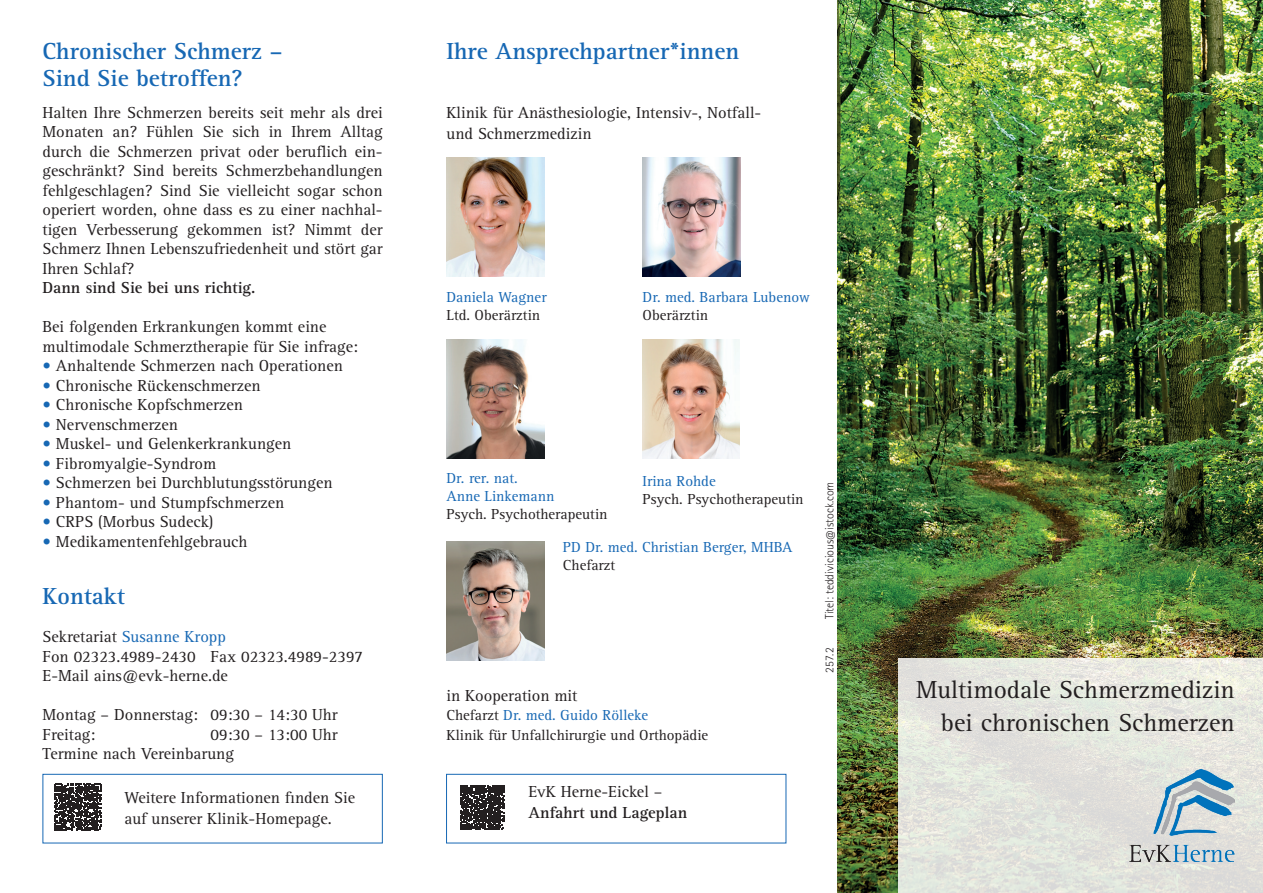
<style>
.page{position:relative;width:1263px;height:893px;background:#fff}
.page>*{position:absolute;margin:0;border:0;box-sizing:border-box;transform-origin:0 0}
.t1{font:25.5px/33px "Rotis Serif Pro";color:#231f20;text-align:right}
.t2{font:700 24px/27px "Rotis Serif Pro";color:#1768b4}
.t3{font:16.5px/19.5px "Rotis Serif Pro";color:#231f20}
.t4{font:700 16.5px "Rotis Serif Pro";color:#231f20}
.t5{font:15px/19.5px "Rotis Serif Pro";color:#231f20}
.t6{font:15px/18px "Rotis Serif Pro";color:#1768b4}
.t7{font:300 12px "Rotis Sans Serif Pro";color:#231f20}
.s1{color:#1768b4}
</style>
<div class="page">
<img style="left:838px;top:0;width:425px;height:893px">
<svg style="left:898px;top:659px;width:365px;height:234px;background:#e3e4dd"></svg>
<img style="left:1129px;top:770px;width:105px;height:91px">
<img style="left:446px;top:157px;width:98px;height:119px">
<img style="left:446px;top:340px;width:98px;height:119px">
<img style="left:643px;top:157px;width:97px;height:119px">
<img style="left:446px;top:541px;width:98px;height:119px">
<img style="left:642px;top:339px;width:98px;height:119px">
<svg style="left:55px;top:784px;width:46px;height:46px"></svg>
<div style="left:43px;top:774px;width:340px;height:69px;border:1px solid #1768b4"></div>
<div style="left:446px;top:774px;width:340px;height:69px;border:1px solid #1768b4"></div>
<svg style="left:460px;top:785px;width:44px;height:44px;background:#3c3839"></svg>
<h2 class="t2" style="left:43px;top:38px;width:242px">Chronischer Schmerz –<br>Sind Sie betroffen?</h2>
<p class="t3" style="left:43px;top:103px;width:342px;text-align:justify">Halten Ihre Schmerzen bereits seit mehr als drei Monaten an? Fühlen Sie sich in Ihrem Alltag durch die Schmerzen privat oder beruflich ein&shy;geschränkt? Sind bereits Schmerzbehandlungen fehlgeschlagen? Sind Sie vielleicht sogar schon operiert worden, ohne dass es zu einer nachhal&shy;tigen Verbesserung gekommen ist? Nimmt der Schmerz Ihnen Lebenszufriedenheit und stört gar Ihren Schlaf?</p>
<p class="t4" style="left:43px;top:278px;width:214px">Dann sind Sie bei uns richtig.</p>
<p class="t3" style="left:43px;top:317px;width:317px">Bei folgenden Erkrankungen kommt eine multimodale Schmerztherapie für Sie infrage:</p>
<p class="t3" style="left:43px;top:356px;width:302px"><span class="s1">•</span> Anhaltende Schmerzen nach Operationen</p>
<p class="t3" style="left:43px;top:376px;width:220px"><span class="s1">•</span> Chronische Rückenschmerzen</p>
<p class="t3" style="left:43px;top:395px;width:202px"><span class="s1">•</span> Chronische Kopfschmerzen</p>
<p class="t3" style="left:43px;top:415px;width:137px"><span class="s1">•</span> Nervenschmerzen</p>
<p class="t3" style="left:43px;top:434px;width:250px"><span class="s1">•</span> Muskel- und Gelenkerkrankungen</p>
<p class="t3" style="left:43px;top:454px;width:175px"><span class="s1">•</span> Fibromyalgie-Syndrom</p>
<p class="t3" style="left:43px;top:473px;width:292px"><span class="s1">•</span> Schmerzen bei Durchblutungsstörungen</p>
<p class="t3" style="left:43px;top:493px;width:243px"><span class="s1">•</span> Phantom- und Stumpfschmerzen</p>
<p class="t3" style="left:43px;top:512px;width:173px"><span class="s1">•</span> CRPS (Morbus Sudeck)</p>
<p class="t3" style="left:43px;top:532px;width:206px"><span class="s1">•</span> Medikamentenfehlgebrauch</p>
<h2 class="t2" style="left:43px;top:582px;width:84px">Kontakt</h2>
<p class="t3" style="left:43px;top:627px;width:322px">Sekretariat <span class="s1">Susanne Kropp<br></span>Fon 02323.4989-2430 Fax 02323.4989-2397<br>E-Mail ains@evk-herne.de</p>
<p class="t3" style="left:43px;top:705px;width:296px">Montag – Donnerstag: 09:30 – 14:30 Uhr<br>Freitag:</p>
<p class="t3" style="left:43px;top:724px;width:296px;text-indent:168px">09:30 – 13:00 Uhr<br>Termine nach Vereinbarung</p>
<p class="t3" style="left:124px;top:787px;width:232px;line-height:21px">Weitere Informationen finden Sie auf unserer Klinik-Homepage.</p>
<h2 class="t2" style="left:446px;top:38px;width:294px">Ihre Ansprechpartner*innen</h2>
<p class="t3" style="left:446px;top:102px;width:316px;line-height:21px">Klinik für Anästhesiologie, Intensiv-, Notfall&shy;und Schmerzmedizin</p>
<p class="t6" style="left:446px;top:288px;width:102px">Daniela Wagner</p>
<p class="t5" style="left:446px;top:305px;width:95px">Ltd. Oberärztin</p>
<p class="t6" style="left:643px;top:288px;width:169px">Dr. med. Barbara Lubenow</p>
<p class="t5" style="left:643px;top:305px;width:67px">Oberärztin</p>
<p class="t6" style="left:446px;top:469px;width:109px">Dr. rer. nat.<br>Anne Linkemann</p>
<p class="t5" style="left:446px;top:504px;width:163px">Psych. Psychotherapeutin</p>
<p class="t6" style="left:643px;top:472px;width:75px">Irina Rohde</p>
<p class="t5" style="left:643px;top:490px;width:163px">Psych. Psychotherapeutin</p>
<p class="t6" style="left:563px;top:538px;width:231px">PD Dr. med. Christian Berger, MHBA</p>
<p class="t5" style="left:563px;top:555px;width:54px">Chefarzt</p>
<p class="t3" style="left:446px;top:685px;width:132px">in Kooperation mit</p>
<p class="t5" style="left:446px;top:705px;width:263px">Chefarzt <span class="s1">Dr. med. Guido Rölleke<br></span>Klinik für Unfallchirurgie und Orthopädie</p>
<p class="t3" style="left:528px;top:781px;width:135px">EvK Herne-Eickel –</p>
<p class="t4" style="left:528px;top:802px;width:160px">Anfahrt und Lageplan</p>
<p class="t7" style="left:822px;top:619px;width:139px;rotate:-90deg">Titel: teddivicious@istock.com</p>
<p class="t7" style="left:822px;top:673px;width:27px;rotate:-90deg">257.2</p>
<h1 class="t1" style="left:916px;top:673px;width:320px">Multimodale Schmerzmedizin bei chronischen Schmerzen</h1>
</div>
